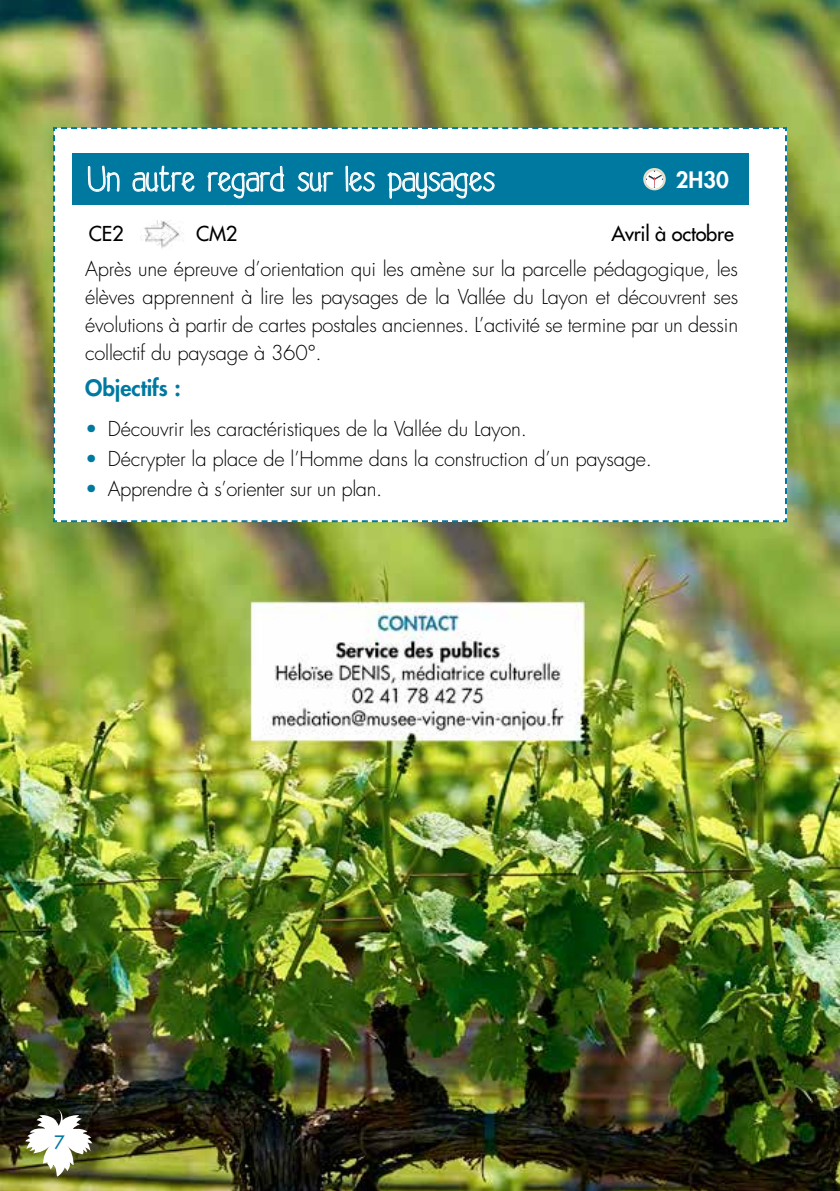
<style>
.page{position:relative;width:840px;height:1191px;background:#fff}
.page>*{position:absolute;margin:0;border:0;box-sizing:border-box;transform-origin:0 0}
.t1{font:34px "akiko akikoregular";color:#fff}
.t2{font:800 22px "Futura Std";color:#0079a1}
.t3{font:800 22px "Futura Std";color:#fff}
.t4{font:300 20px/28px "Futura Std";letter-spacing:-.01em;color:#000;text-align:justify}
.t5{font:500 20px "Futura Std";letter-spacing:-.01em;color:#000}
.t6{font:500 18px "Futura Std";color:#0079a1}
.s1{color:#0079a1}
</style>
<div class="page">
<img style="left:0;top:0;width:839px;height:1191px">
<svg style="left:53px;top:33px;width:733px;height:489px"></svg>
<img style="left:140px;top:221px;width:63px;height:28px">
<svg style="left:25px;top:1108px;width:67px;height:68px"></svg>
<h1 class="t1" style="left:88px;top:160px;width:408px">Un autre regard sur les paysages</h1>
<p class="t3" style="left:675px;top:166px;width:54px">2H30</p>
<p class="t5" style="left:89px;top:221px;width:36px">CE2</p>
<p class="t5" style="left:196px;top:221px;width:43px">CM2</p>
<p class="t5" style="left:611px;top:221px;width:124px">Avril à octobre</p>
<p class="t4" style="left:85px;top:255px;width:654px">Après une épreuve d’orientation qui les amène sur la parcelle pédagogique, les élèves apprennent à lire les paysages de la Vallée du Layon et découvrent ses évolutions à partir de cartes postales anciennes. L’activité se termine par un dessin collectif du paysage à 360°.</p>
<p class="t2" style="left:85px;top:374px;width:97px">Objectifs :</p>
<p class="t4" style="left:85px;top:415px;width:443px"><span class="s1">•</span> Découvrir les caractéristiques de la Vallée du Layon.</p>
<p class="t4" style="left:85px;top:445px;width:568px"><span class="s1">•</span> Décrypter la place de l’Homme dans la construction d’un paysage.</p>
<p class="t4" style="left:85px;top:475px;width:298px"><span class="s1">•</span> Apprendre à s’orienter sur un plan.</p>
<p class="t6" style="left:54px;top:1130px;width:12px">7</p>
</div>
